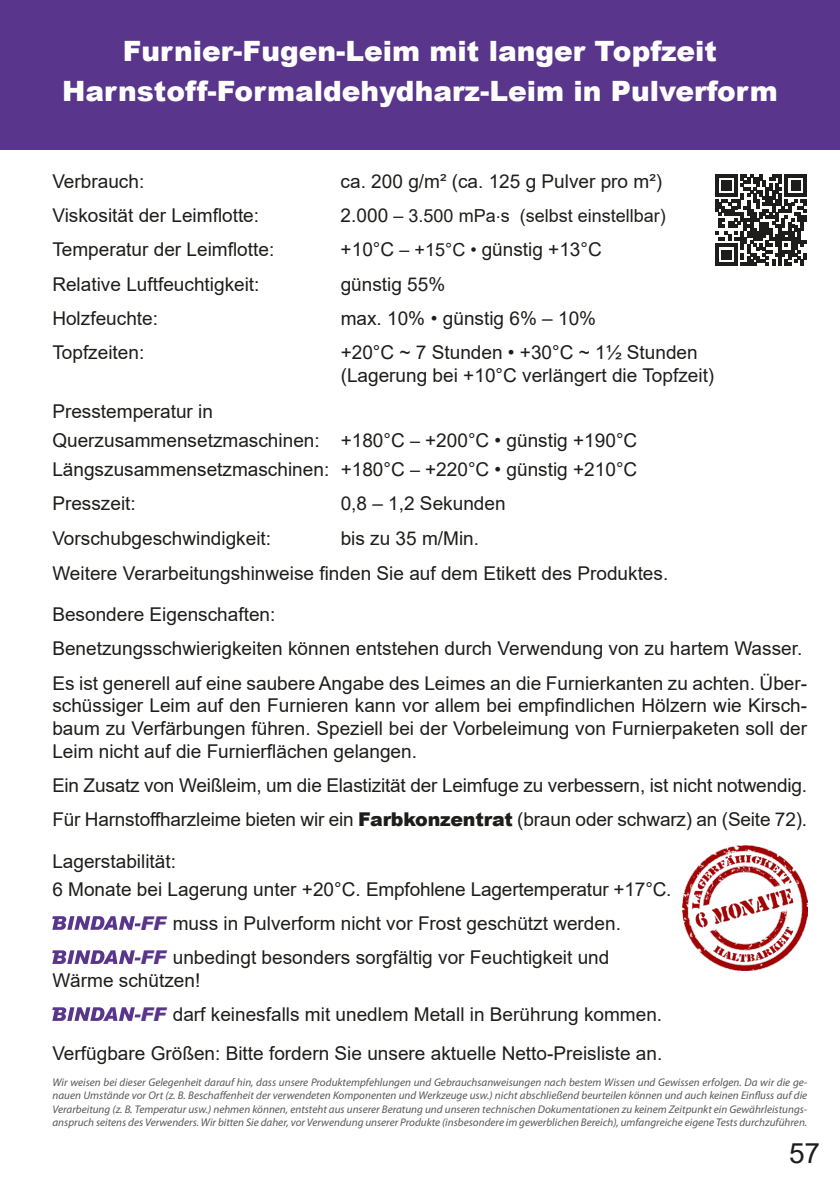
<style>
.page{position:relative;width:840px;height:1191px;background:#fff}
.page>*{position:absolute;margin:0;border:0;box-sizing:border-box;transform-origin:0 0}
.t1{font:900 28px/39.4px "Arial";color:#fff;text-align:center}
.t2{font:28px "Arial";color:#1d1d1b}
.t3{font:19px/34.2px "Arial";color:#1d1d1b}
.t4{font:18px "Arial";color:#1d1d1b}
.t5{font:italic 11.2px/13.4px "Myriad Pro";color:#575756;text-align:justify}
.s1{font-size:19px}
.s2{font-size:18px}
.s3{font-weight:900}
.s4{font-weight:900;font-style:italic;color:#59358c}
</style>
<div class="page">
<svg style="left:52px;top:916px;width:89px;height:13px"></svg>
<svg style="left:52px;top:950px;width:89px;height:14px"></svg>
<svg style="left:52px;top:1007px;width:89px;height:14px"></svg>
<div style="left:0;top:0;width:839px;height:150px;background:#59358c"></div>
<img style="left:682px;top:845px;width:124px;height:125px">
<svg style="left:715px;top:174px;width:91px;height:92px"></svg>
<h1 class="t1" style="left:62px;top:31px;width:716px">Furnier-Fugen-Leim mit langer Topfzeit<br>Harnstoff-Formaldehydharz-Leim in Pulverform</h1>
<p class="t3" style="left:52px;top:164px;width:93px">Verbrauch:</p>
<p class="t3" style="left:340px;top:164px;width:323px">ca. 200 g/m² (ca. 125 g Pulver pro m²)</p>
<p class="t3" style="left:52px;top:198px;width:208px">Viskosität der Leimflotte:</p>
<p class="t4" style="left:340px;top:203px;width:326px"><span class="s1">2.000</span> – 3.500 mPa.s (selbst einstellbar)</p>
<p class="t3" style="left:52px;top:232px;width:223px">Temperatur der Leimflotte:</p>
<p class="t3" style="left:340px;top:232px;width:262px">+10°C <span class="s2">– +15°C •</span> günstig +13°C</p>
<p class="t3" style="left:52px;top:267px;width:208px">Relative Luftfeuchtigkeit:</p>
<p class="t3" style="left:340px;top:267px;width:106px">günstig 55%</p>
<p class="t3" style="left:52px;top:301px;width:107px">Holzfeuchte:</p>
<p class="t3" style="left:340px;top:301px;width:257px">max. 10% • günstig 6% – 10%</p>
<p class="t3" style="left:52px;top:335px;width:93px">Topfzeiten:</p>
<p class="t3" style="left:340px;top:340px;width:375px;line-height:23.4px">+20°C ~ 7 Stunden • +30°C ~ 1½ Stunden (Lagerung bei +10°C verlängert die Topfzeit)</p>
<p class="t3" style="left:52px;top:396px;width:586px;line-height:29.4px">Presstemperatur in<br>Querzusammensetzmaschinen: +180°C <span class="s2">–</span> +200°C • günstig +190°C<br>Längszusammensetzmaschinen: +180°C <span class="s2">–</span> +220°C • günstig +210°C</p>
<p class="t3" style="left:52px;top:486px;width:85px">Presszeit:</p>
<p class="t3" style="left:340px;top:486px;width:166px">0,8 – 1,2 Sekunden</p>
<p class="t3" style="left:52px;top:520px;width:220px">Vorschubgeschwindigkeit:</p>
<p class="t3" style="left:52px;top:520px;width:617px;line-height:35.4px;text-indent:288px">bis zu 35 m/Min.<br>Weitere Verarbeitungshinweise finden Sie auf dem Etikett des Produktes.</p>
<p class="t3" style="left:52px;top:597px;width:755px">Besondere Eigenschaften:<br>Benetzungsschwierigkeiten können entstehen durch Verwendung von zu hartem Wasser.<br>Es ist generell auf eine saubere Angabe des Leimes an die Furnierkanten zu achten. Über-</p>
<p class="t3" style="left:52px;top:694px;width:755px;line-height:22.8px;text-align:justify">schüssiger Leim auf den Furnieren kann vor allem bei empfindlichen Hölzern wie Kirsch&shy;baum zu Verfärbungen führen. Speziell bei der Vorbeleimung von Furnierpaketen soll der Leim nicht auf die Furnierflächen gelangen.</p>
<p class="t3" style="left:52px;top:768px;width:755px">Ein Zusatz von Weißleim, um die Elastizität der Leimfuge zu verbessern, ist nicht notwendig.<br>Für Harnstoffharzleime bieten wir ein <span class="s3">Farbkonzentrat</span> (braun oder schwarz) an (Seite 72).</p>
<p class="t3" style="left:52px;top:847px;width:620px;line-height:28px">Lagerstabilität:<br>6 Monate bei Lagerung unter +20°C. Empfohlene Lagertemperatur +17°C.</p>
<p class="t3" style="left:140px;top:906px;width:482px"><span class="s4">FF</span> muss in Pulverform nicht vor Frost geschützt werden.<br><span class="s4">FF</span> unbedingt besonders sorgfältig vor Feuchtigkeit und</p>
<p class="t3" style="left:140px;top:963px;width:523px;text-indent:-88px">Wärme schützen!<br><span class="s4">FF</span> darf keinesfalls mit unedlem Metall in Berührung kommen.</p>
<p class="t3" style="left:52px;top:1036px;width:611px">Verfügbare Größen: Bitte fordern Sie unsere aktuelle Netto-Preisliste an.</p>
<p class="t5" style="left:52px;top:1075px;width:756px">Wir weisen bei dieser Gelegenheit darauf hin, dass unsere Produktempfehlungen und Gebrauchsanweisungen nach bestem Wissen und Gewissen erfolgen. Da wir die ge&shy;nauen Umstände vor Ort (z. B. Beschaffenheit der verwendeten Komponenten und Werkzeuge usw.) nicht abschließend beurteilen können und auch keinen Einfluss auf die Verarbeitung (z. B. Temperatur usw.) nehmen können, entsteht aus unserer Beratung und unseren technischen Dokumentationen zu keinem Zeitpunkt ein Gewährleistungs&shy;anspruch seitens des Verwenders. Wir bitten Sie daher, vor Verwendung unserer Produkte (insbesondere im gewerblichen Bereich), umfangreiche eigene Tests durchzuführen.</p>
<h1 class="t2" style="left:788px;top:1133px;width:33px">57</h1>
</div>
